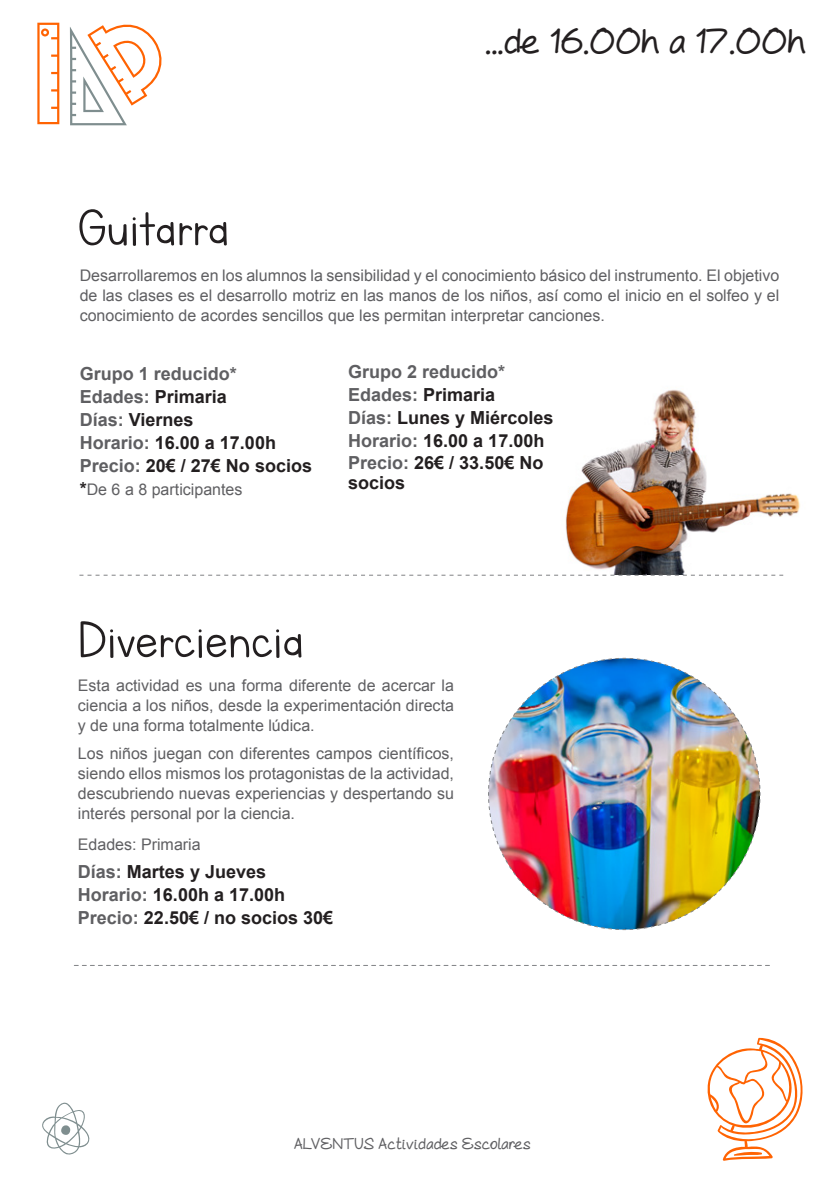
<style>
.page{position:relative;width:840px;height:1191px;background:#fff}
.page>*{position:absolute;margin:0;border:0;box-sizing:border-box;transform-origin:0 0}
.t1{font:60px "Lettersfor Learners";letter-spacing:-.01em;color:#231f20}
.t2{font:800 36px "As Cute As";color:#231f20}
.t3{font:700 18px/22.8px "Arial";color:#231f20}
.t4{font:700 18px/22.8px "Arial";color:#5f5f62}
.t5{font:16px/20px "Arial";color:#5f5f62;text-align:justify}
.t6{font:800 16px "As Cute As";color:#5f5f62}
.s1{color:#231f20}
.s2{font-weight:700;font-size:18px;color:#231f20}
.s3{color:#5f5f62}
</style>
<div class="page">
<svg style="left:707px;top:1037px;width:96px;height:123px"></svg>
<svg style="left:42px;top:1102px;width:48px;height:53px"></svg>
<svg style="left:37px;top:23px;width:22px;height:101px"></svg>
<svg style="left:70px;top:24px;width:92px;height:101px"></svg>
<img style="left:565px;top:390px;width:235px;height:184px">
<svg style="left:79px;top:574px;width:703px;height:1px"></svg>
<svg style="left:74px;top:965px;width:695px;height:1px"></svg>
<img style="left:488px;top:657px;width:272px;height:273px">
<h1 class="t1" style="left:77px;top:196px;width:154px">Guitarra</h1>
<h2 class="t2" style="left:485px;top:19px;width:322px">...de 16.00h a 17.00h</h2>
<p class="t5" style="left:80px;top:265px;width:700px">Desarrollaremos en los alumnos la sensibilidad y el conocimiento básico del instrumento. El objetivo de las clases es el desarrollo motriz en las manos de los niños, así como el inicio en el solfeo y el conocimiento de acordes sencillos que les permitan interpretar canciones.</p>
<p class="t4" style="left:80px;top:363px;width:234px">Grupo 1 reducido*<br>Edades: <span class="s1">Primaria<br></span>Días: <span class="s1">Viernes<br></span>Horario: <span class="s1">16.00 a 17.00h<br></span>Precio: <span class="s1">20€ / 27€ No socios</span></p>
<p class="t5" style="left:80px;top:479px;width:164px"><span class="s2">*</span>De 6 a 8 participantes</p>
<p class="t3" style="left:348px;top:360px;width:207px"><span class="s3">Grupo 2 reducido*<br>Edades:</span> Primaria<br><span class="s3">Días:</span> Lunes y Miércoles<br><span class="s3">Horario:</span> 16.00 a 17.00h<br><span class="s3">Precio:</span> 26€ / 33.50€ No</p>
<p class="t3" style="left:348px;top:471px;width:59px">socios</p>
<h1 class="t1" style="left:77px;top:608px;width:228px">Diverciencia</h1>
<p class="t5" style="left:78px;top:675px;width:377px">Esta actividad es una forma diferente de acercar la ciencia a los niños, desde la experimentación directa y de una forma totalmente lúdica.</p>
<p class="t5" style="left:78px;top:743px;width:377px">Los niños juegan con diferentes campos científicos, siendo ellos mismos los protagonistas de la actividad, descubriendo nuevas experiencias y despertando su interés personal por la ciencia.</p>
<p class="t5" style="left:78px;top:834px;width:124px">Edades: Primaria</p>
<p class="t3" style="left:78px;top:860px;width:257px"><span class="s3">Días:</span> Martes y Jueves<br><span class="s3">Horario:</span> 16.00h a 17.00h<br><span class="s3">Precio:</span> 22.50€ / no socios 30€</p>
<p class="t6" style="left:293px;top:1133px;width:238px">ALVENTUS Actividades Escolares</p>
</div>
